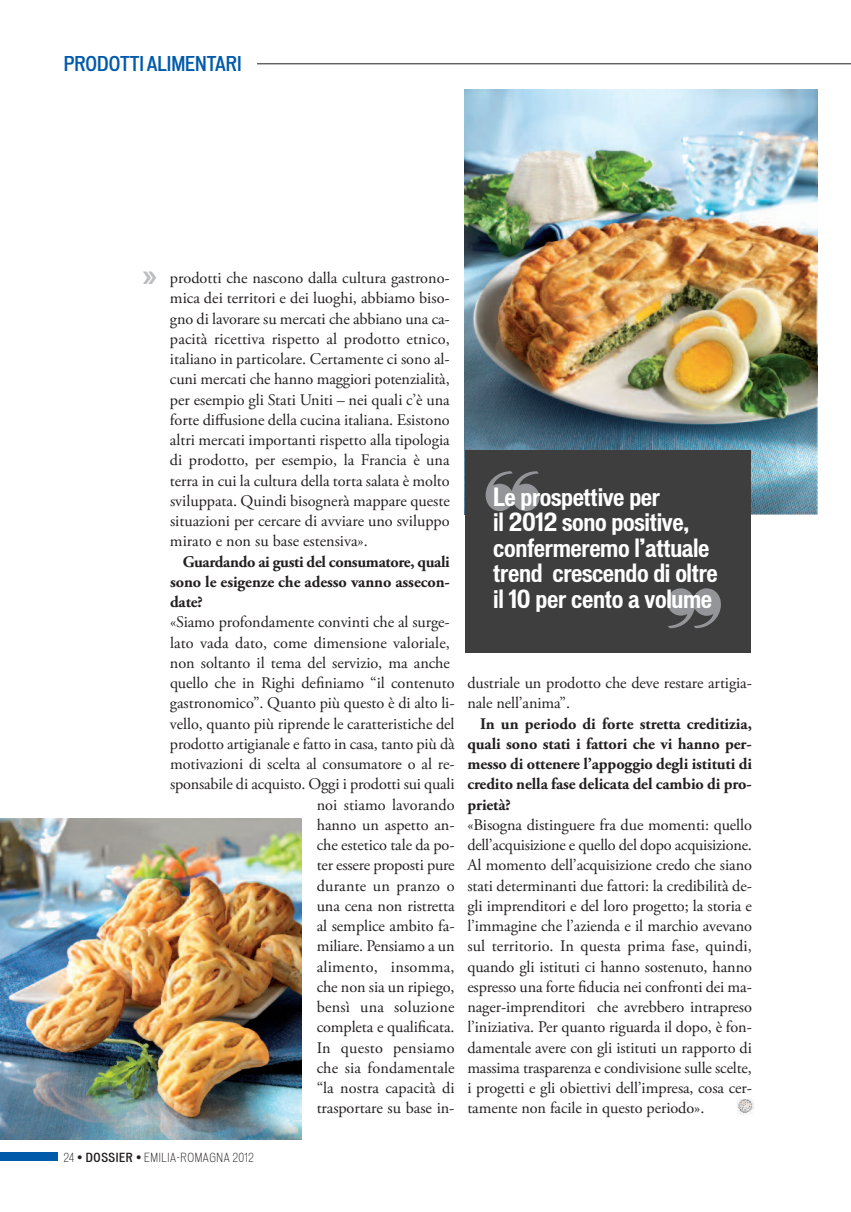
<style>
.page{position:relative;width:851px;height:1212px;background:#fff}
.page>*{position:absolute;margin:0;border:0;box-sizing:border-box;transform-origin:0 0}
.t1{font:700 condensed 24px/25.5px "Vonnes";letter-spacing:-.015em;color:#fff}
.t2{font:500 condensed 19.5px "Vonnes";letter-spacing:-.005em;color:#015aaa}
.t3{font:16.2px/20.2px "Adobe Garamond Pro";letter-spacing:-.005em;color:#231f20;text-align:justify}
.t4{font:700 16.2px/20.2px "Adobe Garamond Pro";letter-spacing:-.005em;color:#231f20;text-align:justify}
.t5{font:300 condensed 12px "Vonnes";letter-spacing:.05em;color:#231f20}
.s1{font-weight:500}
</style>
<div class="page">
<div style="left:0;top:1152px;width:58px;height:9px;background:#015aaa"></div>
<img style="left:0;top:818px;width:301px;height:322px">
<img style="left:737px;top:1099px;width:17px;height:16px">
<hr style="left:64px;top:64px;width:786px;height:1px;background:#231f20">
<div style="left:64px;top:56px;width:193px;height:21px;background:#fff"></div>
<img style="left:464px;top:89px;width:353px;height:426px">
<div style="left:465px;top:451px;width:285px;height:202px;background:#3e3e3f"></div>
<p class="t2" style="left:64px;top:53px;width:179px">PRODOTTI ALIMENTARI</p>
<p class="t3" style="left:170px;top:269px;width:281px">prodotti che nascono dalla cultura gastrono&shy;mica dei territori e dei luoghi, abbiamo biso&shy;gno di lavorare su mercati che abbiano una ca&shy;pacità ricettiva rispetto al prodotto etnico, italiano in particolare. Certamente ci sono al&shy;cuni mercati che hanno maggiori potenzialità, per esempio gli Stati Uniti – nei quali c’è una forte diffusione della cucina italiana. Esistono altri mercati importanti rispetto alla tipologia di prodotto, per esempio, la Francia è una terra in cui la cultura della torta salata è molto sviluppata. Quindi bisognerà mappare queste situazioni per cercare di avviare uno sviluppo mirato e non su base estensiva».</p>
<p class="t4" style="left:170px;top:553px;width:281px;text-indent:13px">Guardando ai gusti del consumatore, quali sono le esigenze che adesso vanno assecon&shy;date?</p>
<p class="t3" style="left:170px;top:613px;width:286px;text-align:right">«Siamo profondamente convinti che al surge&shy;lato vada dato, come dimensione valoriale, non soltanto il tema del servizio, ma anche quello che in Righi definiamo “il contenuto gastronomico”. Quanto più questo è di alto li&shy;vello, quanto più riprende le caratteristiche del prodotto artigianale e fatto in casa, tanto più dà motivazioni di scelta al consumatore o al re&shy;sponsabile di acquisto. Oggi i prodotti sui quali noi stiamo lavorando<br>hanno un aspetto an-<br>che estetico tale da po-<br>ter essere proposti pure<br>durante un pranzo o<br>una cena non ristretta<br>al semplice ambito fa-<br>miliare. Pensiamo a un<br>alimento, insomma,<br>che non sia un ripiego,<br>bensì una soluzione<br>completa e qualificata.<br>In questo pensiamo<br>che sia fondamentale<br>“la nostra capacità di<br>trasportare su base in-</p>
<h1 class="t1" style="left:493px;top:484px;width:226px">Le prospettive per<br>il 2012 sono positive, confermeremo l’attuale trend crescendo di oltre il 10 per cento a volume</h1>
<p class="t3" style="left:467px;top:674px;width:286px">dustriale un prodotto che deve restare artigia&shy;nale nell’anima”.</p>
<p class="t4" style="left:467px;top:715px;width:286px;text-indent:13px">In un periodo di forte stretta creditizia, quali sono stati i fattori che vi hanno per&shy;messo di ottenere l’appoggio degli istituti di credito nella fase delicata del cambio di pro&shy;prietà?</p>
<p class="t3" style="left:467px;top:816px;width:286px">«Bisogna distinguere fra due momenti: quello dell’acquisizione e quello del dopo acquisizione.<br>Al momento dell’acquisizione credo che siano stati determinanti due fattori: la credibilità de&shy;gli imprenditori e del loro progetto; la storia e l’immagine che l’azienda e il marchio avevano sul territorio. In questa prima fase, quindi, quando gli istituti ci hanno sostenuto, hanno espresso una forte fiducia nei confronti dei ma&shy;nager-imprenditori che avrebbero intrapreso l’iniziativa. Per quanto riguarda il dopo, è fon&shy;damentale avere con gli istituti un rapporto di massima trasparenza e condivisione sulle scelte, i progetti e gli obiettivi dell’impresa, cosa cer&shy;tamente non facile in questo periodo».</p>
<p class="t5" style="left:64px;top:1150px;width:191px">24 <span class="s1">• DOSSIER •</span> EMILIA-ROMAGNA 2012</p>
</div>
